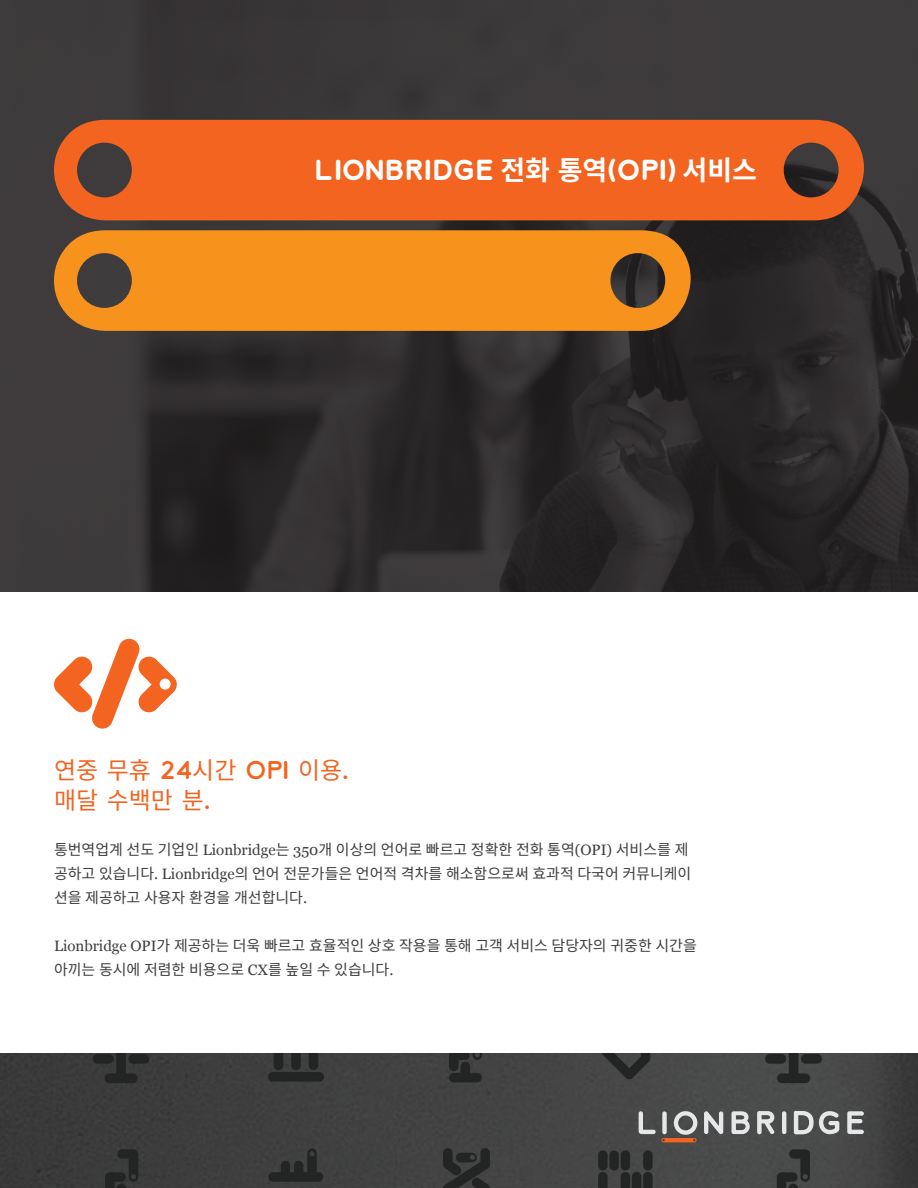
<style>
.page{position:relative;width:918px;height:1188px;background:#fff}
.page>*{position:absolute;margin:0;border:0;box-sizing:border-box;transform-origin:0 0}
.Lion_Main_Title{font:700 27px "Lionbridge Sans";color:#fff}
.Lion_Header{font:24px "Noto Sans CJ Kkr";color:#f36421}
.Lion_Intro{font:15px/24px "Noto Sans CJ Kkr";color:#3e3e3f}
.s1{font-family:"Noto Sans CJ Kkr"}
.s2{font-family:"Lionbridge Sans"}
.s3{font-family:"Georgia"}
</style>
<div class="page">
<img style="left:0;top:0;width:918px;height:591px">
<img style="left:0;top:1053px;width:918px;height:135px">
<svg style="left:704px;top:1111px;width:19px;height:23px"></svg>
<svg style="left:731px;top:1111px;width:19px;height:23px"></svg>
<svg style="left:757px;top:1111px;width:17px;height:23px"></svg>
<svg style="left:782px;top:1111px;width:4px;height:23px"></svg>
<svg style="left:639px;top:1111px;width:58px;height:31px;background:#807672"></svg>
<svg style="left:794px;top:1111px;width:45px;height:23px"></svg>
<svg style="left:847px;top:1111px;width:17px;height:23px"></svg>
<svg style="left:54px;top:120px;width:810px;height:100px;background:#e36022"></svg>
<svg style="left:54px;top:230px;width:637px;height:101px;background:#e1881f"></svg>
<svg style="left:54px;top:638px;width:123px;height:91px"></svg>
<p class="Lion_Main_Title" style="left:315px;top:151px;width:444px">LIONBRIDGE <span class="s1">전화 통역</span>(OPI) <span class="s1">서비스</span></p>
<p class="Lion_Header" style="left:54px;top:757px;width:296px">연중 무휴 <span class="s2">24</span>시간 <span class="s2">OPI</span> 이용<span class="s2">.</span></p>
<p class="Lion_Header" style="left:54px;top:787px;width:158px">매달 수백만 분<span class="s2">.</span></p>
<p class="Lion_Intro" style="left:54px;top:838px;width:639px">통번역업계 선도 기업인 <span class="s3">Lionbridge</span>는 <span class="s3">350</span>개 이상의 언어로 빠르고 정확한 전화 통역<span class="s3">(OPI)</span> 서비스를 제 공하고 있습니다<span class="s3">. Lionbridge</span>의 언어 전문가들은 언어적 격차를 해소함으로써 효과적 다국어 커뮤니케이 션을 제공하고 사용자 환경을 개선합니다<span class="s3">.</span></p>
<p class="Lion_Intro" style="left:54px;top:934px;width:644px"><span class="s3">Lionbridge OPI</span>가 제공하는 더욱 빠르고 효율적인 상호 작용을 통해 고객 서비스 담당자의 귀중한 시간을 아끼는 동시에 저렴한 비용으로 <span class="s3">CX</span>를 높일 수 있습니다<span class="s3">.</span></p>
</div>
